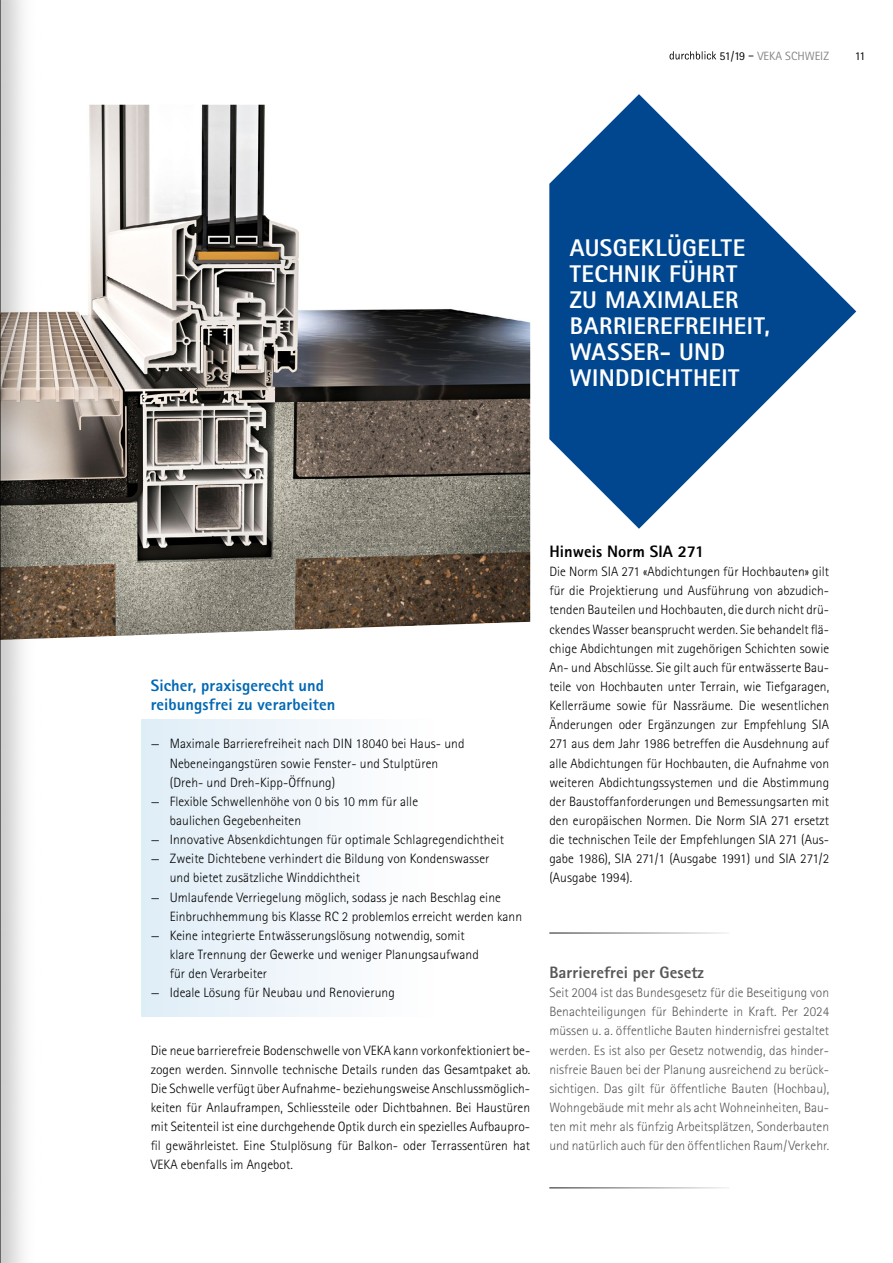
<style>
.page{position:relative;width:893px;height:1263px;background:#fff}
.page>*{position:absolute;margin:0;border:0;box-sizing:border-box;transform-origin:0 0}
.t1{font:800 24.15px/26px "Rotis Sans Serif";letter-spacing:.015em;color:#fff}
.t2{font:800 16.5px/19.2px "Rotis Sans Serif";letter-spacing:.005em;color:#0068b4}
.t3{font:800 16.5px "Rotis Sans Serif";letter-spacing:.005em;color:#565655}
.t4{font:800 16.5px "Rotis Sans Serif";letter-spacing:.005em;color:#000}
.t5{font:300 13.5px/19.2px "Rotis Sans Serif";letter-spacing:.005em;color:#000}
.t6{font:300 13.5px/19.2px "Rotis Sans Serif";letter-spacing:.005em;color:#565655;text-align:justify}
.t7{font:12px "Rotis Sans Serif";color:#868786}
.t8{font:12px "Rotis Sans Serif";color:#000}
.s1{color:#000}
</style>
<div class="page">
<img style="left:43px;top:105px;width:487px;height:534px">
<div style="left:141px;top:720px;width:389px;height:296px;background:linear-gradient(to right,#e1eef7,#fff)"></div>
<svg style="left:549px;top:94px;width:307px;height:435px;fill:#004790"></svg>
<hr style="left:549px;top:932px;width:180px;height:2px;background:#565655">
<hr style="left:549px;top:1187px;width:180px;height:1px;background:#565655">
<svg style="left:669px;top:51px;width:47px;height:9px"></svg>
<img style="left:1px;top:0;width:42px;height:1263px">
<hr style="left:0;top:0;width:1px;height:1263px;background:#000">
<p class="t7" style="left:719px;top:48px;width:111px"><span class="s1">51/19 –</span> VEKA SCHWEIZ</p>
<p class="t8" style="left:855px;top:48px;width:12px">11</p>
<h1 class="t1" style="left:570px;top:235px;width:202px">AUSGEKLÜGELTE<br>TECHNIK FÜHRT<br>ZU MAXIMALER<br>BARRIEREFREIHEIT,<br>WASSER- UND<br>WINDDICHTHEIT</h1>
<p class="t2" style="left:151px;top:676px;width:186px">Sicher, praxisgerecht und reibungsfrei zu verarbeiten</p>
<p class="t5" style="left:170px;top:734px;width:296px;text-indent:-19px">— Maximale Barrierefreiheit nach DIN 18040 bei Haus- und<br>Nebeneingangstüren sowie Fenster- und Stulptüren (Dreh- und Dreh-Kipp-Öffnung)</p>
<p class="t5" style="left:170px;top:792px;width:250px;text-indent:-19px">— Flexible Schwellenhöhe von 0 bis 10 mm für alle baulichen Gegebenheiten</p>
<p class="t5" style="left:151px;top:830px;width:355px">— Innovative Absenkdichtungen für optimale Schlagregendichtheit</p>
<p class="t5" style="left:170px;top:849px;width:321px;text-indent:-19px">— Zweite Dichtebene verhindert die Bildung von Kondenswasser und bietet zusätzliche Winddichtheit</p>
<p class="t5" style="left:170px;top:887px;width:354px;text-indent:-19px">— Umlaufende Verriegelung möglich, sodass je nach Beschlag eine<br>Einbruchhemmung bis Klasse RC 2 problemlos erreicht werden kann</p>
<p class="t5" style="left:170px;top:925px;width:311px;text-indent:-19px">— Keine integrierte Entwässerungslösung notwendig, somit klare Trennung der Gewerke und weniger Planungsaufwand für den Verarbeiter</p>
<p class="t5" style="left:151px;top:983px;width:246px">— Ideale Lösung für Neubau und Renovierung</p>
<p class="t5" style="left:151px;top:1040px;width:381px;text-align:justify">Die neue barrierefreie Bodenschwelle von VEKA kann vorkonfektioniert be&shy;zogen werden. Sinnvolle technische Details runden das Gesamtpaket ab.<br>Die Schwelle verfügt über Aufnahme- beziehungsweise Anschlussmöglich&shy;keiten für Anlauframpen, Schliessteile oder Dichtbahnen. Bei Haustüren mit Seitenteil ist eine durchgehende Optik durch ein spezielles Aufbaupro&shy;fil gewährleistet. Eine Stulplösung für Balkon- oder Terrassentüren hat VEKA ebenfalls im Angebot.</p>
<p class="t4" style="left:549px;top:541px;width:156px">Hinweis Norm SIA 271</p>
<p class="t5" style="left:549px;top:562px;width:281px;text-align:justify">Die Norm SIA 271 «Abdichtungen für Hochbauten» gilt für die Projektierung und Ausführung von abzudich&shy;tenden Bauteilen und Hochbauten, die durch nicht drü&shy;ckendes Wasser beansprucht werden. Sie behandelt flä&shy;chige Abdichtungen mit zugehörigen Schichten sowie An- und Abschlüsse. Sie gilt auch für entwässerte Bau&shy;teile von Hochbauten unter Terrain, wie Tiefgaragen, Kellerräume sowie für Nassräume. Die wesentlichen Änderungen oder Ergänzungen zur Empfehlung SIA 271 aus dem Jahr 1986 betreffen die Ausdehnung auf alle Abdichtungen für Hochbauten, die Aufnahme von weiteren Abdichtungssystemen und die Abstimmung der Baustoffanforderungen und Bemessungsarten mit den europäischen Normen. Die Norm SIA 271 ersetzt die technischen Teile der Empfehlungen SIA 271 (Aus&shy;gabe 1986), SIA 271/1 (Ausgabe 1991) und SIA 271/2 (Ausgabe 1994).</p>
<p class="t3" style="left:549px;top:962px;width:156px">Barrierefrei per Gesetz</p>
<p class="t6" style="left:549px;top:983px;width:281px">Seit 2004 ist das Bundesgesetz für die Beseitigung von Benachteiligungen für Behinderte in Kraft. Per 2024 müssen u. a. öffentliche Bauten hindernisfrei gestaltet werden. Es ist also per Gesetz notwendig, das hinder&shy;nisfreie Bauen bei der Planung ausreichend zu berück&shy;sichtigen. Das gilt für öffentliche Bauten (Hochbau), Wohngebäude mit mehr als acht Wohneinheiten, Bau&shy;ten mit mehr als fünfzig Arbeitsplätzen, Sonderbauten und natürlich auch für den öffentlichen Raum/Verkehr.</p>
</div>
